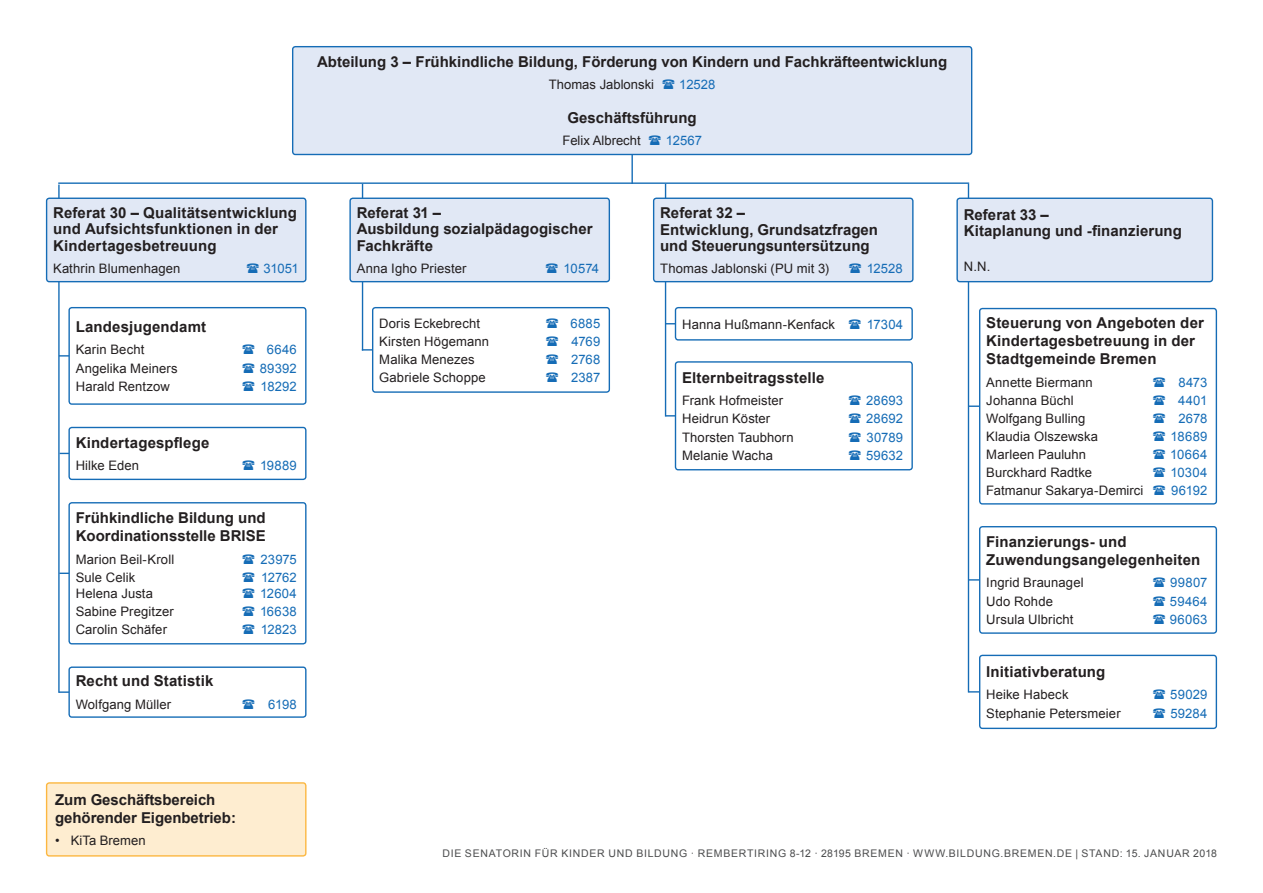
<style>
.page{position:relative;width:1263px;height:893px;background:#fff}
.page>*{position:absolute;margin:0;border:0;box-sizing:border-box;transform-origin:0 0}
.t1{font:700 15px/16.4px "Arial";letter-spacing:.005em;color:#231f20}
.t2{font:13.05px "Arial";letter-spacing:.01em;color:#231f20}
.t3{font:13.05px "Arial";letter-spacing:.01em;color:#156cb6}
.t4{font:10.5px "Arial";letter-spacing:.07em;color:#4b4c4d}
</style>
<div class="page">
<svg style="left:969px;top:405px;width:10px;height:2px"></svg>
<svg style="left:969px;top:579px;width:10px;height:2px"></svg>
<svg style="left:968px;top:691px;width:11px;height:2px"></svg>
<div style="left:47px;top:783px;width:259px;height:73px;background:#feedd0;border-radius:3px"></div>
<div style="left:46px;top:782px;width:260px;height:75px;border:1px solid #fcb740;border-radius:3px"></div>
<hr style="left:362px;top:184px;width:1px;height:167px;background:#156cb6">
<hr style="left:665px;top:184px;width:1px;height:233px;background:#156cb6">
<hr style="left:968px;top:184px;width:1px;height:508px;background:#156cb6">
<hr style="left:631px;top:127px;width:2px;height:57px;background:#156cb6">
<hr style="left:362px;top:349px;width:23px;height:2px;background:#156cb6">
<hr style="left:665px;top:415px;width:24px;height:2px;background:#156cb6">
<hr style="left:59px;top:691px;width:23px;height:2px;background:#156cb6">
<hr style="left:58px;top:185px;width:2px;height:508px;background:#156cb6">
<hr style="left:59px;top:355px;width:23px;height:2px;background:#156cb6">
<div style="left:47px;top:198px;width:259px;height:84px;background:#e1e8f5;border-radius:3px"></div>
<div style="left:46px;top:198px;width:260px;height:84px;border:1px solid #156cb6;border-radius:3px"></div>
<div style="left:350px;top:198px;width:259px;height:84px;background:#e1e8f5;border-radius:3px"></div>
<div style="left:349px;top:198px;width:261px;height:84px;border:1px solid #156cb6;border-radius:3px"></div>
<div style="left:654px;top:198px;width:259px;height:84px;background:#e1e8f5;border-radius:3px"></div>
<div style="left:653px;top:198px;width:260px;height:84px;border:1px solid #156cb6;border-radius:3px"></div>
<div style="left:957px;top:198px;width:255px;height:84px;background:#e1e8f5;border-radius:3px"></div>
<div style="left:956px;top:198px;width:257px;height:84px;border:1px solid #156cb6;border-radius:3px"></div>
<div style="left:675px;top:362px;width:237px;height:108px;background:#fff;border-radius:3px"></div>
<div style="left:675px;top:361px;width:238px;height:109px;border:1px solid #156cb6;border-radius:3px"></div>
<div style="left:68px;top:502px;width:238px;height:142px;border:1px solid #156cb6;border-radius:3px"></div>
<div style="left:69px;top:667px;width:237px;height:50px;background:#fff;border-radius:3px"></div>
<div style="left:68px;top:666px;width:238px;height:52px;border:1px solid #156cb6;border-radius:3px"></div>
<div style="left:68px;top:427px;width:238px;height:53px;border:1px solid #156cb6;border-radius:3px"></div>
<div style="left:69px;top:308px;width:237px;height:96px;background:#fff;border-radius:3px"></div>
<div style="left:68px;top:307px;width:238px;height:98px;border:1px solid #156cb6;border-radius:3px"></div>
<div style="left:373px;top:308px;width:236px;height:84px;background:#fff;border-radius:3px"></div>
<div style="left:372px;top:307px;width:238px;height:86px;border:1px solid #156cb6;border-radius:3px"></div>
<div style="left:675px;top:307px;width:238px;height:34px;border:1px solid #156cb6;border-radius:3px"></div>
<hr style="left:58px;top:182px;width:911px;height:2px;background:#156cb6">
<div style="left:293px;top:47px;width:679px;height:107px;background:#e1e8f5;border-radius:3px"></div>
<div style="left:292px;top:46px;width:680px;height:109px;border:1px solid #156cb6;border-radius:3px"></div>
<div style="left:979px;top:655px;width:238px;height:74px;border:1px solid #156cb6;border-radius:3px"></div>
<div style="left:979px;top:308px;width:238px;height:197px;border:1px solid #156cb6;border-radius:3px"></div>
<div style="left:979px;top:526px;width:238px;height:108px;border:1px solid #156cb6;border-radius:3px"></div>
<p class="t1" style="left:317px;top:54px;width:632px">Abteilung 3 – Frühkindliche Bildung, Förderung von Kindern und Fachkräfteentwicklung</p>
<p class="t2" style="left:549px;top:75px;width:107px">Thomas Jablonski</p>
<p class="t3" style="left:679px;top:75px;width:38px">12528</p>
<p class="t1" style="left:568px;top:110px;width:131px">Geschäftsführung</p>
<p class="t2" style="left:562px;top:131px;width:80px">Felix Albrecht</p>
<p class="t3" style="left:666px;top:131px;width:38px">12567</p>
<p class="t1" style="left:53px;top:205px;width:245px">Referat 30 – Qualitätsentwicklung und Aufsichtsfunktionen in der<br>Kindertagesbetreuung</p>
<p class="t2" style="left:53px;top:259px;width:129px">Kathrin Blumenhagen</p>
<p class="t3" style="left:264px;top:259px;width:37px">31051</p>
<p class="t1" style="left:76px;top:319px;width:132px">Landesjugendamt</p>
<p class="t2" style="left:76px;top:341px;width:70px">Karin Becht</p>
<p class="t3" style="left:267px;top:341px;width:32px">6646</p>
<p class="t2" style="left:76px;top:359px;width:103px">Angelika Meiners</p>
<p class="t3" style="left:260px;top:359px;width:39px">89392</p>
<p class="t2" style="left:76px;top:377px;width:96px">Harald Rentzow</p>
<p class="t3" style="left:260px;top:377px;width:38px">18292</p>
<p class="t1" style="left:76px;top:434px;width:135px">Kindertagespflege</p>
<p class="t2" style="left:76px;top:456px;width:65px">Hilke Eden</p>
<p class="t3" style="left:260px;top:456px;width:38px">19889</p>
<p class="t1" style="left:76px;top:509px;width:192px;line-height:18px">Frühkindliche Bildung und<br>Koordinationsstelle BRISE</p>
<p class="t2" style="left:76px;top:550px;width:100px">Marion Beil-Kroll</p>
<p class="t3" style="left:260px;top:550px;width:38px">23975</p>
<p class="t2" style="left:76px;top:568px;width:61px">Sule Celik</p>
<p class="t3" style="left:261px;top:568px;width:37px">12762</p>
<p class="t2" style="left:76px;top:584px;width:79px">Helena Justa</p>
<p class="t3" style="left:260px;top:584px;width:38px">12604</p>
<p class="t2" style="left:76px;top:603px;width:99px">Sabine Pregitzer</p>
<p class="t3" style="left:260px;top:603px;width:38px">16638</p>
<p class="t2" style="left:76px;top:621px;width:93px">Carolin Schäfer</p>
<p class="t3" style="left:261px;top:621px;width:38px">12823</p>
<p class="t1" style="left:76px;top:673px;width:139px">Recht und Statistik</p>
<p class="t2" style="left:76px;top:695px;width:97px">Wolfgang Müller</p>
<p class="t3" style="left:268px;top:695px;width:30px">6198</p>
<p class="t1" style="left:357px;top:205px;width:237px">Referat 31 –<br>Ausbildung sozialpädagogischer<br>Fachkräfte</p>
<p class="t2" style="left:357px;top:259px;width:111px">Anna Igho Priester</p>
<p class="t3" style="left:564px;top:259px;width:37px">10574</p>
<p class="t2" style="left:379px;top:314px;width:102px">Doris Eckebrecht</p>
<p class="t3" style="left:570px;top:314px;width:31px">6885</p>
<p class="t2" style="left:379px;top:332px;width:111px">Kirsten Högemann</p>
<p class="t3" style="left:572px;top:332px;width:30px">4769</p>
<p class="t2" style="left:379px;top:350px;width:97px">Malika Menezes</p>
<p class="t3" style="left:571px;top:350px;width:31px">2768</p>
<p class="t2" style="left:379px;top:368px;width:108px">Gabriele Schoppe</p>
<p class="t3" style="left:571px;top:368px;width:31px">2387</p>
<p class="t1" style="left:660px;top:205px;width:219px">Referat 32 –<br>Entwicklung, Grundsatzfragen und Steuerungsuntersützung</p>
<p class="t2" style="left:660px;top:259px;width:170px">Thomas Jablonski (PU mit 3)</p>
<p class="t3" style="left:867px;top:259px;width:37px">12528</p>
<p class="t2" style="left:682px;top:315px;width:155px">Hanna Hußmann-Kenfack</p>
<p class="t3" style="left:867px;top:315px;width:38px">17304</p>
<p class="t1" style="left:682px;top:370px;width:144px">Elternbeitragsstelle</p>
<p class="t2" style="left:682px;top:392px;width:103px">Frank Hofmeister</p>
<p class="t3" style="left:866px;top:392px;width:39px">28693</p>
<p class="t2" style="left:682px;top:410px;width:90px">Heidrun Köster</p>
<p class="t3" style="left:866px;top:410px;width:39px">28692</p>
<p class="t2" style="left:682px;top:428px;width:113px">Thorsten Taubhorn</p>
<p class="t3" style="left:866px;top:428px;width:38px">30789</p>
<p class="t2" style="left:682px;top:446px;width:92px">Melanie Wacha</p>
<p class="t3" style="left:866px;top:446px;width:39px">59632</p>
<p class="t1" style="left:964px;top:207px;width:220px">Referat 33 –<br>Kitaplanung und -finanzierung</p>
<p class="t2" style="left:964px;top:257px;width:28px">N.N.</p>
<p class="t1" style="left:986px;top:314px;width:219px;line-height:18px">Steuerung von Angeboten der<br>Kindertagesbetreuung in der<br>Stadtgemeinde Bremen</p>
<p class="t2" style="left:986px;top:373px;width:108px">Annette Biermann</p>
<p class="t3" style="left:1178px;top:373px;width:31px">8473</p>
<p class="t2" style="left:986px;top:391px;width:89px">Johanna Büchl</p>
<p class="t3" style="left:1178px;top:391px;width:31px">4401</p>
<p class="t2" style="left:986px;top:409px;width:100px">Wolfgang Bulling</p>
<p class="t3" style="left:1178px;top:409px;width:31px">2678</p>
<p class="t2" style="left:986px;top:427px;width:113px">Klaudia Olszewska</p>
<p class="t3" style="left:1170px;top:427px;width:38px">18689</p>
<p class="t2" style="left:986px;top:445px;width:101px">Marleen Pauluhn</p>
<p class="t3" style="left:1170px;top:445px;width:39px">10664</p>
<p class="t2" style="left:986px;top:463px;width:107px">Burckhard Radtke</p>
<p class="t3" style="left:1170px;top:463px;width:38px">10304</p>
<p class="t2" style="left:986px;top:482px;width:159px">Fatmanur Sakarya-Demirci</p>
<p class="t3" style="left:1171px;top:482px;width:38px">96192</p>
<p class="t1" style="left:986px;top:533px;width:216px;line-height:18px">Finanzierungs- und<br>Zuwendungsangelegenheiten</p>
<p class="t2" style="left:986px;top:574px;width:99px">Ingrid Braunagel</p>
<p class="t3" style="left:1170px;top:574px;width:39px">99807</p>
<p class="t2" style="left:986px;top:592px;width:68px">Udo Rohde</p>
<p class="t3" style="left:1170px;top:592px;width:39px">59464</p>
<p class="t2" style="left:986px;top:610px;width:89px">Ursula Ulbricht</p>
<p class="t3" style="left:1170px;top:610px;width:39px">96063</p>
<p class="t1" style="left:986px;top:664px;width:121px">Initiativberatung</p>
<p class="t2" style="left:986px;top:686px;width:84px">Heike Habeck</p>
<p class="t3" style="left:1170px;top:686px;width:39px">59029</p>
<p class="t2" style="left:986px;top:704px;width:136px">Stephanie Petersmeier</p>
<p class="t3" style="left:1170px;top:704px;width:39px">59284</p>
<p class="t1" style="left:55px;top:791px;width:182px;line-height:17.7px">Zum Geschäftsbereich gehörender Eigenbetrieb:</p>
<p class="t2" style="left:55px;top:831px;width:92px">• KiTa Bremen</p>
<p class="t4" style="left:442px;top:846px;width:776px">DIE SENATORIN FÜR KINDER UND BILDUNG · REMBERTIRING 8-12 · 28195 BREMEN · WWW.BILDUNG.BREMEN.DE | STAND: 15. JANUAR 2018</p>
</div>
